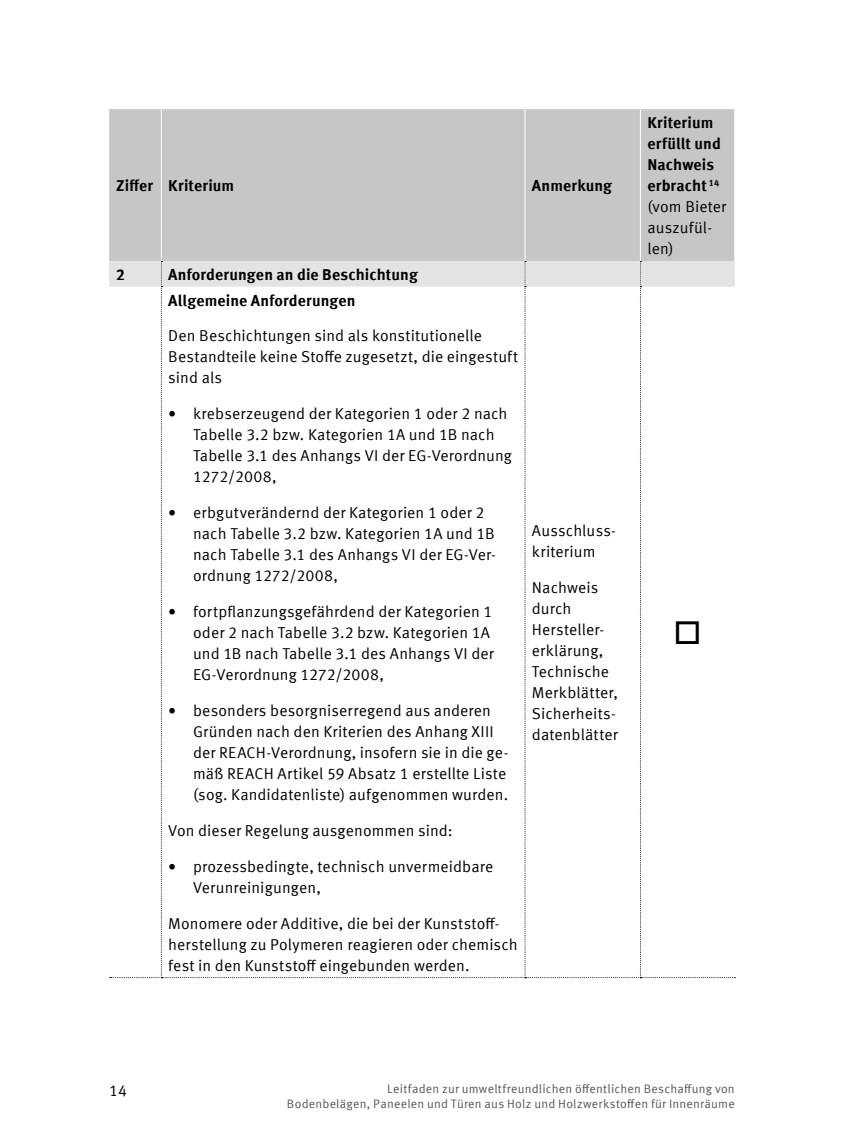
<style>
.page{position:relative;width:844px;height:1141px;background:#fff}
.page>*{position:absolute;margin:0;border:0;box-sizing:border-box;transform-origin:0 0}
.Tabelle{font:15.75px/21px "Meta Offc Norm";letter-spacing:.005em;color:#000}
.Tabelle-2{font:700 15.75px/21px "Meta Offc";letter-spacing:.005em;color:#000}
.t1{font:12.25px/14.7px "Meta Offc Norm";letter-spacing:.02em;color:#565656;text-align:right}
.s1{font-family:"Meta Serif Offc"}
</style>
<div class="page">
<div style="left:109px;top:109px;width:625px;height:152px;background:#c5c6c6"></div>
<hr style="left:161px;top:109px;width:1px;height:152px;background:#fff">
<hr style="left:524px;top:109px;width:1px;height:152px;background:#fff">
<hr style="left:639px;top:109px;width:1px;height:152px;background:#fff">
<svg style="left:109px;top:261px;width:626px;height:717px"></svg>
<p class="Tabelle-2" style="left:116px;top:176px;width:38px">Ziffer</p>
<p class="Tabelle-2" style="left:168px;top:176px;width:67px">Kriterium</p>
<p class="Tabelle-2" style="left:532px;top:176px;width:82px">Anmerkung</p>
<p class="Tabelle-2" style="left:116px;top:264px;width:10px">2</p>
<p class="Tabelle-2" style="left:168px;top:264px;width:251px">Anforderungen an die Beschichtung</p>
<p class="Tabelle-2" style="left:168px;top:290px;width:189px">Allgemeine Anforderungen</p>
<p class="Tabelle" style="left:168px;top:326px;width:351px">Den Beschichtungen sind als konstitutionelle<br>Bestandteile keine Stoffe zugesetzt, die eingestuft sind als</p>
<p class="Tabelle" style="left:193px;top:404px;width:320px;text-indent:-25px"><span class="s1">•</span> krebserzeugend der Kategorien 1 oder 2 nach Tabelle 3.2 bzw. Kategorien 1A und 1B nach Tabelle 3.1 des Anhangs VI der EG-Verordnung 1272/2008,</p>
<p class="Tabelle" style="left:193px;top:503px;width:304px;text-indent:-25px"><span class="s1">•</span> erbgutverändernd der Kategorien 1 oder 2 nach Tabelle 3.2 bzw. Kategorien 1A und 1B nach Tabelle 3.1 des Anhangs VI der EG-Ver&shy;ordnung 1272/2008,</p>
<p class="Tabelle" style="left:193px;top:602px;width:302px;text-indent:-25px"><span class="s1">•</span> fortpflanzungsgefährdend der Kategorien 1 oder 2 nach Tabelle 3.2 bzw. Kategorien 1A und 1B nach Tabelle 3.1 des Anhangs VI der EG-Verordnung 1272/2008,</p>
<p class="Tabelle" style="left:193px;top:700px;width:317px;text-indent:-25px"><span class="s1">•</span> besonders besorgniserregend aus anderen Gründen nach den Kriterien des Anhang XIII der REACH-Verordnung, insofern sie in die ge&shy;mäß REACH Artikel 59 Absatz 1 erstellte Liste (sog. Kandidatenliste) aufgenommen wurden.</p>
<p class="Tabelle" style="left:168px;top:820px;width:286px">Von dieser Regelung ausgenommen sind:</p>
<p class="Tabelle" style="left:193px;top:856px;width:302px;text-indent:-25px"><span class="s1">•</span> prozessbedingte, technisch unvermeidbare<br>Verunreinigungen,</p>
<p class="Tabelle" style="left:168px;top:913px;width:351px">Monomere oder Additive, die bei der Kunststoff&shy;herstellung zu Polymeren reagieren oder chemisch fest in den Kunststoff eingebunden werden.</p>
<p class="Tabelle" style="left:532px;top:521px;width:85px">Ausschluss&shy;kriterium</p>
<p class="Tabelle" style="left:532px;top:577px;width:88px">Nachweis durch<br>Hersteller&shy;erklärung,<br>Technische<br>Merkblätter,<br>Sicherheits&shy;datenblätter</p>
<p class="Tabelle-2" style="left:647px;top:113px;width:75px">Kriterium erfüllt und<br>Nachweis erbracht <sup>14</sup></p>
<p class="Tabelle" style="left:647px;top:197px;width:80px">(vom Bieter auszufül&shy;len)</p>
<p class="Tabelle" style="left:109px;top:1080px;width:19px">14</p>
<p class="t1" style="left:287px;top:1082px;width:449px">Leitfaden zur umweltfreundlichen öffentlichen Beschaffung von<br>Bodenbelägen, Paneelen und Türen aus Holz und Holzwerkstoffen für Innenräume</p>
</div>
